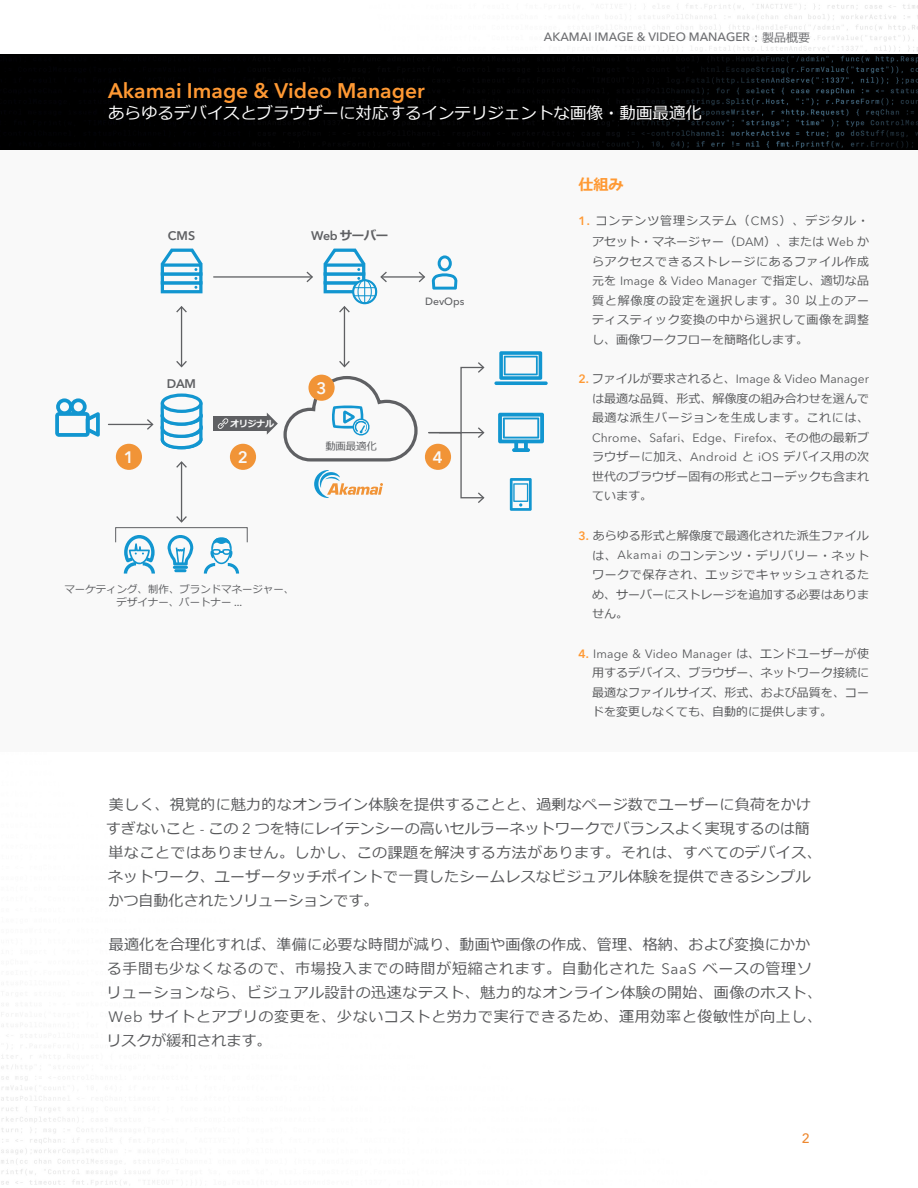
<style>
.page{position:relative;width:918px;height:1188px;background:#fff}
.page>*{position:absolute;margin:0;border:0;box-sizing:border-box;transform-origin:0 0}
.t1{font:600 21px "Avenir Next LT Pro";color:#f93}
.t2{font:16.5px "Meiryo";color:#fff}
.t3{font:600 16.5px "Avenir Next LT Pro";color:#fff}
.t4{font:15px/24px "Meiryo";letter-spacing:.02em;color:#57585a}
.t5{font:15px/24px "Meiryo";letter-spacing:.04em;color:#57585a}
.t6{font:700 15px "Meiryo";color:#f93}
.t7{font:500 13.5px "Avenir Next LT Pro";color:#ee882f}
.t8{font:700 12.45px "Meiryo";color:#626366}
.t9{font:600 12.45px "Avenir Next LT Pro";letter-spacing:-.01em;color:#626366}
.t10{font:12px/19.5px "Meiryo";letter-spacing:.005em;color:#57585a;text-align:justify}
.t11{font:12px "Avenir Next LT Pro";letter-spacing:.01em;color:#57585a}
.t12{font:12px/21px "Meiryo";letter-spacing:.075em;color:#57585a;text-align:right}
.t13{font:12px/19.5px "Meiryo";letter-spacing:.03em;color:#57585a}
.t14{font:500 12px "Avenir Next LT Pro";color:#6c6d70}
.t15{font:12px "Meiryo";letter-spacing:.05em;color:#57585a}
.t16{font:10.5px/12.6px "Meiryo";color:#626366;text-align:center}
.t17{font:500 10.5px "Avenir Next LT Pro";color:#626366}
.t18{font:700 9.15px "Meiryo";letter-spacing:-.045em;color:#fff}
.s1{font-family:"Meiryo";font-weight:400}
.s2{font-family:"Avenir Next LT Pro";font-weight:600}
.s3{font-family:"Avenir Next LT Pro";font-weight:500}
.s4{font-family:"Avenir Next LT Pro";font-weight:600;color:#f93}
.s5{font-family:"Avenir Next LT Pro"}
.s6{font-family:"Meiryo"}
.s7{font-weight:600;color:#f93}
</style>
<div class="page">
<img style="left:0;top:54px;width:918px;height:96px">
<div style="left:0;top:150px;width:918px;height:602px;background:#f9f9f9"></div>
<svg style="left:55px;top:398px;width:45px;height:39px"></svg>
<hr style="left:108px;top:424px;width:44px;height:1px;background:#626366">
<hr style="left:214px;top:276px;width:98px;height:2px;background:#626366">
<svg style="left:306px;top:272px;width:7px;height:10px"></svg>
<hr style="left:181px;top:307px;width:1px;height:59px;background:#626366">
<svg style="left:176px;top:306px;width:11px;height:6px"></svg>
<svg style="left:176px;top:361px;width:11px;height:6px"></svg>
<hr style="left:181px;top:463px;width:1px;height:58px;background:#626366">
<svg style="left:176px;top:461px;width:11px;height:7px"></svg>
<svg style="left:176px;top:516px;width:11px;height:7px"></svg>
<hr style="left:344px;top:307px;width:1px;height:59px;background:#626366">
<svg style="left:339px;top:361px;width:11px;height:6px"></svg>
<hr style="left:382px;top:276px;width:42px;height:2px;background:#626366">
<svg style="left:419px;top:272px;width:6px;height:10px"></svg>
<svg style="left:147px;top:402px;width:56px;height:48px"></svg>
<svg style="left:162px;top:395px;width:39px;height:16px"></svg>
<div style="left:161px;top:393px;width:42px;height:20px;border:3px solid #139ad6;border-radius:50%"></div>
<div style="left:162px;top:283px;width:39px;height:9px;background:#fff"></div>
<div style="left:161px;top:281px;width:42px;height:12px;border:3px solid #139ad6"></div>
<div style="left:162px;top:274px;width:39px;height:9px;background:#fff"></div>
<div style="left:161px;top:272px;width:42px;height:12px;border:3px solid #139ad6"></div>
<div style="left:162px;top:265px;width:39px;height:9px;background:#fff"></div>
<div style="left:161px;top:263px;width:42px;height:13px;border:3px solid #139ad6"></div>
<svg style="left:160px;top:248px;width:43px;height:23px"></svg>
<div style="left:115px;top:527px;width:133px;height:16px;border:1px solid #626366"></div>
<svg style="left:204px;top:537px;width:35px;height:37px"></svg>
<svg style="left:124px;top:535px;width:31px;height:39px"></svg>
<svg style="left:168px;top:535px;width:25px;height:37px"></svg>
<div style="left:214px;top:416px;width:53px;height:15px;background:#626366"></div>
<svg style="left:218px;top:418px;width:11px;height:11px"></svg>
<svg style="left:323px;top:248px;width:64px;height:64px"></svg>
<svg style="left:432px;top:255px;width:26px;height:35px"></svg>
<svg style="left:314px;top:470px;width:69px;height:28px"></svg>
<svg style="left:267px;top:374px;width:151px;height:88px"></svg>
<svg style="left:499px;top:351px;width:43px;height:29px"></svg>
<svg style="left:494px;top:381px;width:54px;height:4px"></svg>
<svg style="left:498px;top:413px;width:46px;height:30px"></svg>
<svg style="left:512px;top:448px;width:18px;height:4px"></svg>
<hr style="left:514px;top:440px;width:4px;height:11px;background:#139ad6;border-radius:2px">
<hr style="left:524px;top:440px;width:4px;height:11px;background:#139ad6;border-radius:2px">
<svg style="left:510px;top:478px;width:22px;height:33px"></svg>
<svg style="left:428px;top:362px;width:57px;height:141px"></svg>
<div style="left:116px;top:444px;width:26px;height:26px;background:#f79839;border-radius:50%"></div>
<div style="left:230px;top:444px;width:26px;height:26px;background:#f79839;border-radius:50%"></div>
<div style="left:308px;top:375px;width:27px;height:26px;background:#f79839;border-radius:50%"></div>
<div style="left:425px;top:444px;width:26px;height:26px;background:#f79839;border-radius:50%"></div>
<p class="t14" style="left:544px;top:30px;width:268px">AKAMAI IMAGE &amp; VIDEO MANAGER<span class="s1">：製品概要</span></p>
<h1 class="t1" style="left:108px;top:78px;width:318px">Akamai Image &amp; Video Manager</h1>
<h2 class="t2" style="left:108px;top:102px;width:595px">あらゆるデバイスとブラウザーに対応するインテリジェントな画像・動画最適化</h2>
<p class="t9" style="left:168px;top:229px;width:29px">CMS</p>
<p class="t8" style="left:311px;top:227px;width:79px"><span class="s2">Web</span> サーバー</p>
<p class="t9" style="left:167px;top:376px;width:31px">DAM</p>
<p class="t18" style="left:230px;top:417px;width:46px">オリジナル</p>
<h2 class="t3" style="left:124px;top:447px;width:12px">1</h2>
<h2 class="t3" style="left:238px;top:447px;width:12px">2</h2>
<h2 class="t3" style="left:317px;top:378px;width:12px">3</h2>
<p class="t16" style="left:325px;top:441px;width:53px">動画最適化</p>
<p class="t17" style="left:425px;top:295px;width:41px">DevOps</p>
<h2 class="t3" style="left:433px;top:447px;width:12px">4</h2>
<p class="t16" style="left:64px;top:583px;width:231px">マーケティング、制作、ブランドマネージャー、デザイナー、パートナー <span class="s3">...</span></p>
<p class="t6" style="left:579px;top:174px;width:46px">仕組み</p>
<p class="t12" style="left:579px;top:211px;width:292px"><span class="s4">1.</span> コンテンツ管理システム（<span class="s5">CMS</span>）、デジタル・アセット・マネージャー（<span class="s5">DAM</span>）、または <span class="s5">Web</span> か</p>
<p class="t15" style="left:592px;top:253px;width:279px">らアクセスできるストレージにあるファイル作成</p>
<p class="t11" style="left:592px;top:273px;width:278px"><span class="s6">元を</span> Image &amp; Video Manager <span class="s6">で指定し、適切な品</span></p>
<p class="t10" style="left:592px;top:291px;width:279px">質と解像度の設定を選択します。<span class="s5">30</span> 以上のアーティスティック変換の中から選択して画像を調整し、画像ワークフローを簡略化します。</p>
<p class="t11" style="left:579px;top:372px;width:292px"><span class="s7">2.</span> <span class="s6">ファイルが要求されると、</span>Image &amp; Video Manager</p>
<p class="t13" style="left:592px;top:389px;width:279px">は最適な品質、形式、解像度の組み合わせを選んで最適な派生バージョンを生成します。これには、</p>
<p class="t11" style="left:592px;top:430px;width:279px">Chrome<span class="s6">、</span>Safari<span class="s6">、</span>Edge<span class="s6">、</span>Firefox<span class="s6">、その他の最新ブ</span></p>
<p class="t10" style="left:592px;top:448px;width:279px">ラウザーに加え、<span class="s5">Android</span> と <span class="s5">iOS</span> デバイス用の次世代のブラウザー固有の形式とコーデックも含まれています。</p>
<p class="t10" style="left:592px;top:527px;width:279px;text-indent:-14px"><span class="s4">3.</span> あらゆる形式と解像度で最適化された派生ファイルは、<span class="s5">Akamai</span> のコンテンツ・デリバリー・ネットワークで保存され、エッジでキャッシュされるため、サーバーにストレージを追加する必要はありません。</p>
<p class="t11" style="left:579px;top:646px;width:292px"><span class="s7">4.</span> Image &amp; Video Manager <span class="s6">は、エンドユーザーが使</span></p>
<p class="t10" style="left:592px;top:664px;width:279px">用するデバイス、ブラウザー、ネットワーク接続に最適なファイルサイズ、形式、および品質を、コードを変更しなくても、自動的に提供します。</p>
<p class="t4" style="left:106px;top:793px;width:718px">美しく、視覚的に魅力的なオンライン体験を提供することと、過剰なページ数でユーザーに負荷をかけすぎないこと <span class="s5">-</span> この <span class="s5">2</span> つを特にレイテンシーの高いセルラーネットワークでバランスよく実現するのは簡単なことではありません。しかし、この課題を解決する方法があります。それは、すべてのデバイス、ネットワーク、ユーザータッチポイントで一貫したシームレスなビジュアル体験を提供できるシンプルかつ自動化されたソリューションです。</p>
<p class="t5" style="left:107px;top:934px;width:717px">最適化を合理化すれば、準備に必要な時間が減り、動画や画像の作成、管理、格納、および変換にかかる手間も少なくなるので、市場投入までの時間が短縮されます。自動化された <span class="s5">SaaS</span> ベースの管理ソリューションなら、ビジュアル設計の迅速なテスト、魅力的なオンライン体験の開始、画像のホスト、<span class="s5">Web</span> サイトとアプリの変更を、少ないコストと労力で実行できるため、運用効率と俊敏性が向上し、リスクが緩和されます。</p>
<p class="t7" style="left:802px;top:1131px;width:10px">2</p>
</div>
